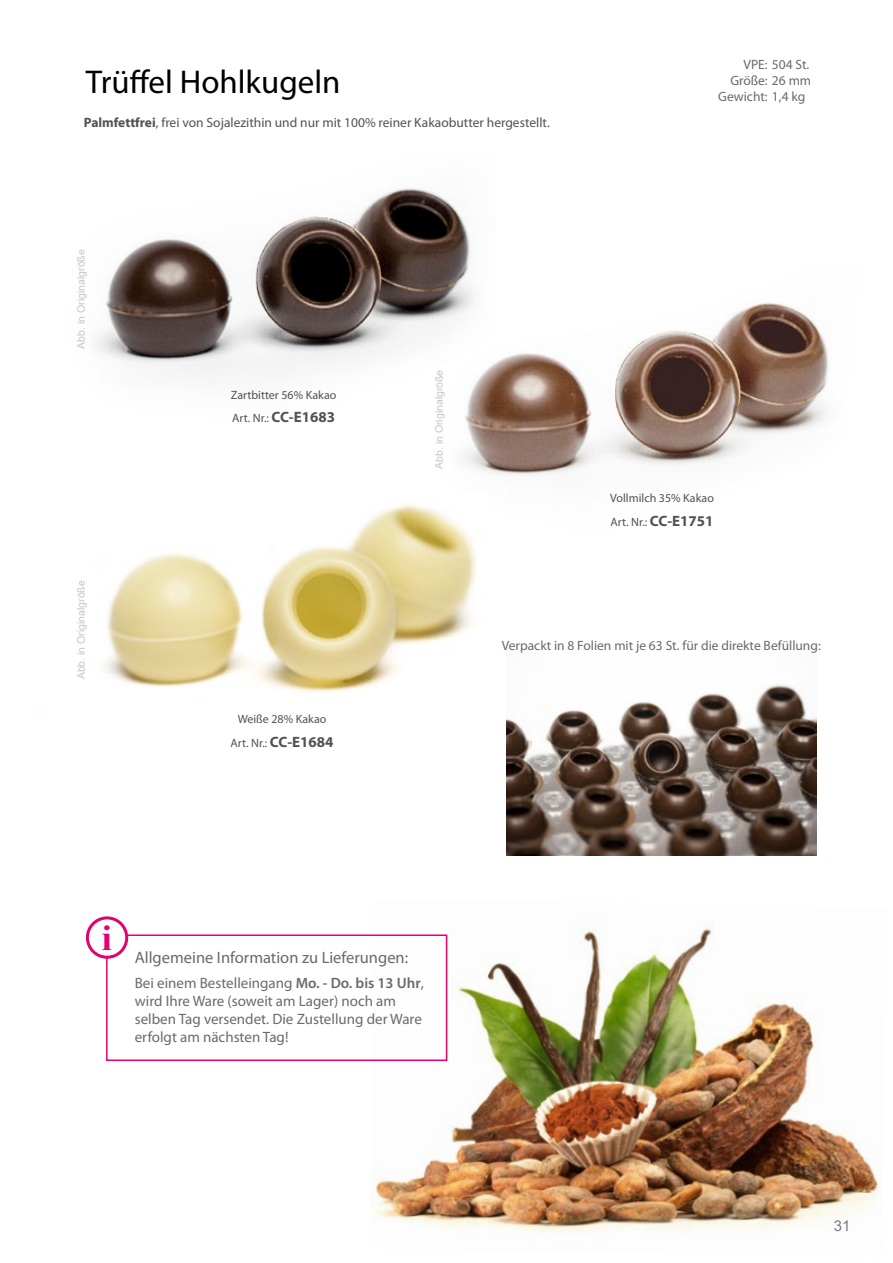
<style>
.page{position:relative;width:893px;height:1263px;background:#fff}
.page>*{position:absolute;margin:0;border:0;box-sizing:border-box;transform-origin:0 0}
.t1{font:700 36px "Times New Roman";color:#e5006d}
.t2{font:33px "Myriad Pro";color:#000}
.t3{font:16.5px "Myriad Pro";color:#696a6a}
.t4{font:15px/18px "Myriad Pro";color:#696a6a}
.t5{font:15px "Arial";color:#7d7e7e}
.t6{font:13.5px/16.2px "Myriad Pro";color:#696a6a;text-align:right}
.t7{font:13.5px "Myriad Pro";color:#525252}
.t8{font:12px/23.9px "Myriad Pro";color:#525252}
.t9{font:10.5px "Arial";color:#c5c6c7}
.s1{font-weight:700}
.s2{font-weight:700;font-size:15px}
.s3{font-weight:600}
</style>
<div class="page">
<img style="left:372px;top:928px;width:508px;height:306px">
<img style="left:464px;top:302px;width:365px;height:176px">
<img style="left:103px;top:504px;width:373px;height:189px">
<img style="left:94px;top:188px;width:402px;height:229px">
<img style="left:507px;top:684px;width:309px;height:171px">
<div style="left:106px;top:934px;width:341px;height:127px;border:2px solid #e5006d"></div>
<div style="left:87px;top:918px;width:40px;height:39px;background:#fff;border-radius:50%"></div>
<div style="left:86px;top:916px;width:42px;height:43px;border:3px solid #e5006d;border-radius:50%"></div>
<h2 class="t2" style="left:86px;top:61px;width:256px">Trüffel Hohlkugeln</h2>
<p class="t7" style="left:84px;top:114px;width:468px"><span class="s1">Palmfettfrei</span>, frei von Sojalezithin und nur mit 100% reiner Kakaobutter hergestellt.</p>
<p class="t9" style="left:74px;top:348px;width:101px;rotate:-90deg">Abb. in Originalgröße</p>
<p class="t8" style="left:231px;top:382px;width:107px">Zartbitter 56% Kakao<br>Art. Nr.: <span class="s2">CC-E1683</span></p>
<p class="t9" style="left:432px;top:469px;width:101px;rotate:-90deg">Abb. in Originalgröße</p>
<p class="t6" style="left:730px;top:56px;width:82px">VPE: 504 St.<br>Größe: 26 mm</p>
<p class="t6" style="left:718px;top:88px;width:89px">Gewicht: 1,4 kg</p>
<p class="t8" style="left:610px;top:485px;width:105px">Vollmilch 35% Kakao<br>Art. Nr.: <span class="s2">CC-E1751</span></p>
<p class="t9" style="left:74px;top:679px;width:101px;rotate:-90deg">Abb. in Originalgröße</p>
<p class="t8" style="left:231px;top:707px;width:104px;text-align:center">Weiße 28% Kakao<br>Art. Nr.: <span class="s2">CC-E1684</span></p>
<p class="t6" style="left:502px;top:637px;width:320px">Verpackt in 8 Folien mit je 63 St. für die direkte Befüllung:</p>
<h1 class="t1" style="left:102px;top:912px;width:12px">i</h1>
<p class="t3" style="left:135px;top:947px;width:275px">Allgemeine Information zu Lieferungen:</p>
<p class="t4" style="left:135px;top:974px;width:290px">Bei einem Bestelleingang <span class="s3">Mo. - Do. bis 13 Uhr</span>, wird Ihre Ware (soweit am Lager) noch am selben Tag versendet. Die Zustellung der Ware erfolgt am nächsten Tag!</p>
<p class="t5" style="left:834px;top:1215px;width:18px">31</p>
</div>
